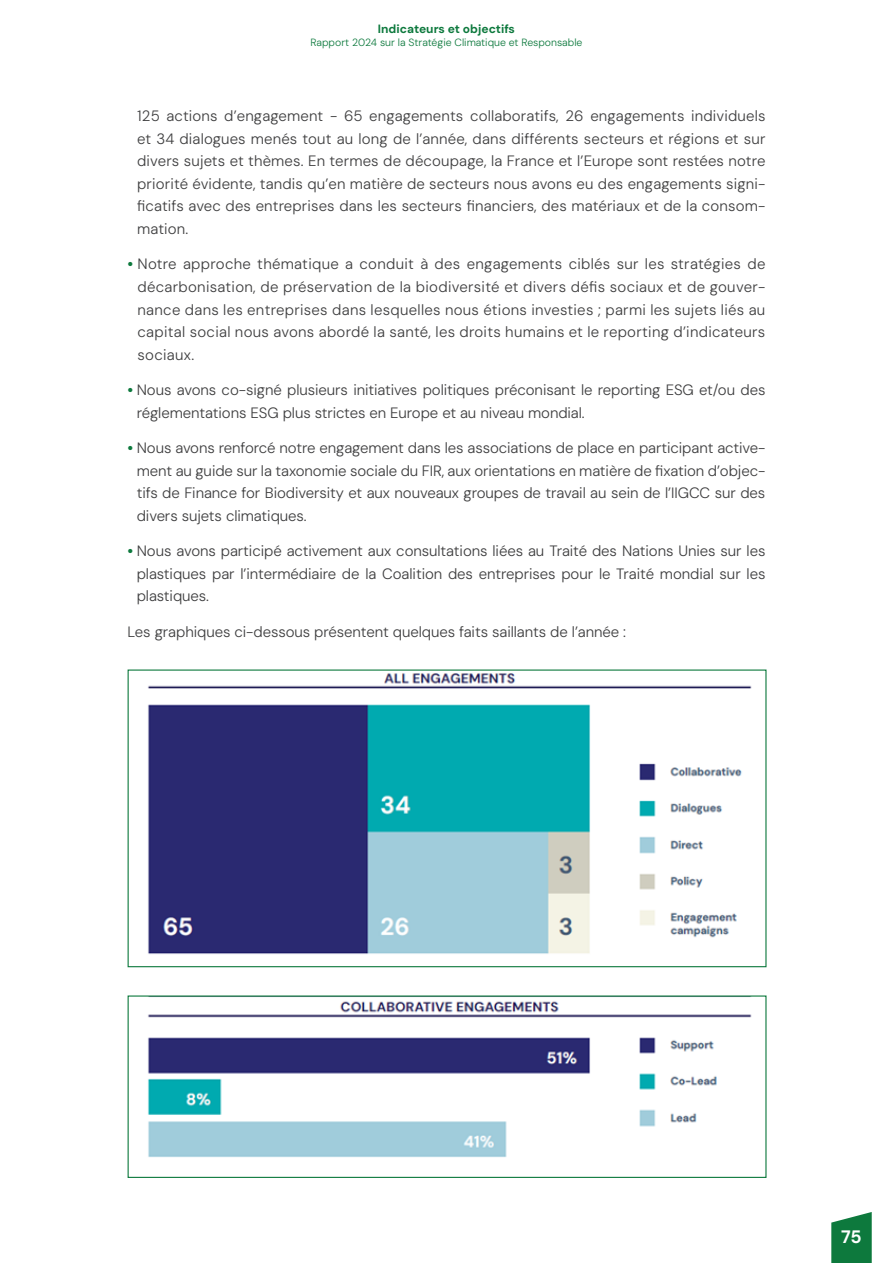
<style>
.page{position:relative;width:893px;height:1263px;background:#fff}
.page>*{position:absolute;margin:0;border:0;box-sizing:border-box;transform-origin:0 0}
.t1{font:700 18px "DM Sans";color:#fff}
.t2{font:300 15px/22.5px "DM Sans";letter-spacing:-.005em;color:#3e3e3f;text-align:justify}
.t3{font:700 12px "DM Sans";color:#0d793d}
.t4{font:300 10.5px "DM Sans";color:#0d793d}
.s1{font-weight:700;color:#0d793d}
</style>
<div class="page">
<svg style="left:831px;top:1212px;width:41px;height:51px;background:#298853"></svg>
<img style="left:148px;top:673px;width:604px;height:281px">
<img style="left:148px;top:1001px;width:604px;height:157px">
<div style="left:128px;top:995px;width:638px;height:183px;border:1px solid #0d793d"></div>
<p class="t3" style="left:378px;top:21px;width:139px">Indicateurs et objectifs</p>
<p class="t4" style="left:311px;top:36px;width:273px">Rapport 2024 sur la Stratégie Climatique et Responsable</p>
<p class="t2" style="left:137px;top:105px;width:630px">125 actions d’engagement - 65 engagements collaboratifs, 26 engagements individuels et 34 dialogues menés tout au long de l’année, dans différents secteurs et régions et sur divers sujets et thèmes. En termes de découpage, la France et l’Europe sont restées notre priorité évidente, tandis qu’en matière de secteurs nous avons eu des engagements signi&shy;ficatifs avec des entreprises dans les secteurs financiers, des matériaux et de la consom&shy;mation.</p>
<p class="t2" style="left:137px;top:253px;width:629px;text-indent:-10px"><span class="s1">•</span> Notre approche thématique a conduit à des engagements ciblés sur les stratégies de décarbonisation, de préservation de la biodiversité et divers défis sociaux et de gouver&shy;nance dans les entreprises dans lesquelles nous étions investies ; parmi les sujets liés au capital social nous avons abordé la santé, les droits humains et le reporting d’indicateurs sociaux.</p>
<p class="t2" style="left:137px;top:378px;width:630px;text-indent:-9px"><span class="s1">•</span> Nous avons co-signé plusieurs initiatives politiques préconisant le reporting ESG et/ou des réglementations ESG plus strictes en Europe et au niveau mondial.</p>
<p class="t2" style="left:137px;top:436px;width:630px;text-indent:-9px"><span class="s1">•</span> Nous avons renforcé notre engagement dans les associations de place en participant active&shy;ment au guide sur la taxonomie sociale du FIR, aux orientations en matière de fixation d’objec&shy;tifs de Finance for Biodiversity et aux nouveaux groupes de travail au sein de l’IIGCC sur des divers sujets climatiques.</p>
<p class="t2" style="left:137px;top:539px;width:630px;text-indent:-9px"><span class="s1">•</span> Nous avons participé activement aux consultations liées au Traité des Nations Unies sur les plastiques par l’intermédiaire de la Coalition des entreprises pour le Traité mondial sur les plastiques.</p>
<p class="t2" style="left:128px;top:620px;width:500px">Les graphiques ci-dessous présentent quelques faits saillants de l’année :</p>
<p class="t1" style="left:841px;top:1225px;width:22px">75</p>
</div>
